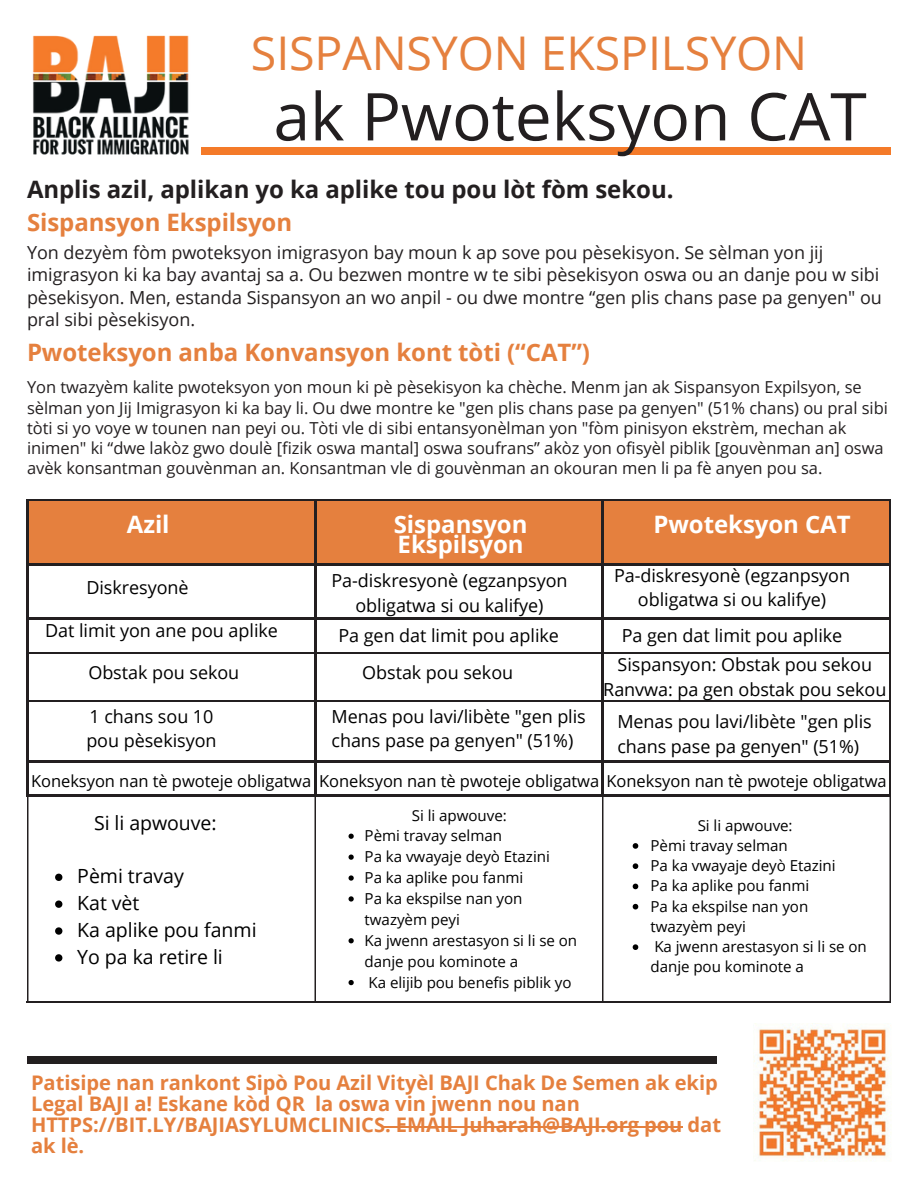
<style>
.page{position:relative;width:918px;height:1188px;background:#fff}
.page>*{position:absolute;margin:0;border:0;box-sizing:border-box;transform-origin:0 0}
.t1{font:66px "Open Sans";letter-spacing:-.005em;color:#231f20}
.t2{font:46.5px "Open Sans";color:#e5803e}
.t3{font:700 24px "Open Sans";letter-spacing:-.005em;color:#e5803e}
.t4{font:700 24px "Open Sans";letter-spacing:-.005em;color:#231f20}
.t5{font:700 24px/20.2px "Open Sans";color:#fff}
.t6{font:700 20.1px/20.9px "Open Sans";letter-spacing:-.005em;color:#e5803e}
.t7{font:19.5px/26.8px "Open Sans";color:#000}
.t8{font:18px/24.8px "Open Sans";color:#000}
.t9{font:18px/22.5px "Open Sans";letter-spacing:-.005em;color:#231f20}
.t10{font:16.5px/20.2px "Open Sans";letter-spacing:-.005em;color:#231f20}
.t11{font:16.5px "Open Sans";color:#000}
.t12{font:15.15px/20.9px "Open Sans";color:#000}
</style>
<div class="page">
<img style="left:32px;top:35px;width:157px;height:120px">
<div style="left:27px;top:1056px;width:690px;height:8px;background:#231f20"></div>
<hr style="left:383px;top:1126px;width:299px;height:1px;background:#e5803e">
<div style="left:201px;top:147px;width:690px;height:7px;background:#f47a29"></div>
<div style="left:28px;top:501px;width:861px;height:63px;background:#e5803e"></div>
<hr style="left:27px;top:499px;width:288px;height:2px;background:#231f20">
<hr style="left:27px;top:501px;width:1px;height:63px;background:#231f20">
<hr style="left:315px;top:499px;width:288px;height:2px;background:#231f20">
<hr style="left:315px;top:501px;width:1px;height:63px;background:#231f20">
<hr style="left:603px;top:499px;width:288px;height:2px;background:#231f20">
<hr style="left:602px;top:501px;width:1px;height:63px;background:#231f20">
<hr style="left:889px;top:501px;width:2px;height:63px;background:#231f20">
<hr style="left:27px;top:564px;width:288px;height:1px;background:#231f20">
<hr style="left:27px;top:565px;width:1px;height:53px;background:#231f20">
<hr style="left:315px;top:564px;width:288px;height:1px;background:#231f20">
<hr style="left:315px;top:565px;width:1px;height:53px;background:#231f20">
<hr style="left:603px;top:564px;width:288px;height:1px;background:#231f20">
<hr style="left:602px;top:565px;width:1px;height:53px;background:#231f20">
<hr style="left:889px;top:565px;width:2px;height:53px;background:#231f20">
<hr style="left:27px;top:618px;width:288px;height:1px;background:#231f20">
<hr style="left:27px;top:619px;width:1px;height:33px;background:#231f20">
<hr style="left:315px;top:618px;width:288px;height:1px;background:#231f20">
<hr style="left:315px;top:619px;width:1px;height:33px;background:#231f20">
<hr style="left:603px;top:618px;width:288px;height:1px;background:#231f20">
<hr style="left:602px;top:619px;width:1px;height:33px;background:#231f20">
<hr style="left:889px;top:619px;width:2px;height:33px;background:#231f20">
<hr style="left:27px;top:652px;width:288px;height:2px;background:#231f20">
<hr style="left:27px;top:654px;width:1px;height:46px;background:#231f20">
<hr style="left:315px;top:652px;width:288px;height:2px;background:#231f20">
<hr style="left:315px;top:654px;width:1px;height:46px;background:#231f20">
<hr style="left:603px;top:652px;width:288px;height:2px;background:#231f20">
<hr style="left:602px;top:654px;width:1px;height:46px;background:#231f20">
<hr style="left:889px;top:654px;width:2px;height:46px;background:#231f20">
<hr style="left:27px;top:700px;width:288px;height:2px;background:#231f20">
<hr style="left:27px;top:702px;width:1px;height:59px;background:#231f20">
<hr style="left:315px;top:700px;width:288px;height:2px;background:#231f20">
<hr style="left:315px;top:702px;width:1px;height:59px;background:#231f20">
<hr style="left:603px;top:700px;width:288px;height:2px;background:#231f20">
<hr style="left:602px;top:702px;width:1px;height:59px;background:#231f20">
<hr style="left:889px;top:702px;width:2px;height:59px;background:#231f20">
<hr style="left:27px;top:761px;width:288px;height:1px;background:#231f20">
<hr style="left:27px;top:762px;width:1px;height:33px;background:#231f20">
<hr style="left:315px;top:761px;width:288px;height:1px;background:#231f20">
<hr style="left:315px;top:762px;width:1px;height:33px;background:#231f20">
<hr style="left:603px;top:761px;width:288px;height:1px;background:#231f20">
<hr style="left:602px;top:762px;width:1px;height:33px;background:#231f20">
<hr style="left:889px;top:762px;width:2px;height:33px;background:#231f20">
<hr style="left:27px;top:795px;width:288px;height:1px;background:#231f20">
<hr style="left:27px;top:796px;width:1px;height:205px;background:#231f20">
<hr style="left:315px;top:795px;width:288px;height:1px;background:#231f20">
<hr style="left:315px;top:796px;width:1px;height:205px;background:#231f20">
<hr style="left:603px;top:795px;width:288px;height:1px;background:#231f20">
<hr style="left:602px;top:796px;width:1px;height:205px;background:#231f20">
<hr style="left:889px;top:796px;width:2px;height:205px;background:#231f20">
<hr style="left:27px;top:1001px;width:288px;height:2px;background:#231f20">
<hr style="left:315px;top:1001px;width:288px;height:2px;background:#231f20">
<hr style="left:603px;top:1001px;width:288px;height:2px;background:#231f20">
<img style="left:754px;top:1024px;width:137px;height:137px">
<svg style="left:55px;top:874px;width:7px;height:7px"></svg>
<svg style="left:55px;top:901px;width:7px;height:7px"></svg>
<svg style="left:55px;top:927px;width:7px;height:8px"></svg>
<svg style="left:55px;top:954px;width:7px;height:8px"></svg>
<svg style="left:349px;top:834px;width:5px;height:5px"></svg>
<svg style="left:349px;top:855px;width:5px;height:5px"></svg>
<svg style="left:349px;top:875px;width:5px;height:6px"></svg>
<svg style="left:349px;top:896px;width:5px;height:6px"></svg>
<svg style="left:349px;top:938px;width:5px;height:5px"></svg>
<svg style="left:349px;top:980px;width:5px;height:5px"></svg>
<svg style="left:633px;top:843px;width:5px;height:6px"></svg>
<svg style="left:633px;top:863px;width:5px;height:6px"></svg>
<svg style="left:633px;top:884px;width:5px;height:5px"></svg>
<svg style="left:633px;top:904px;width:5px;height:5px"></svg>
<svg style="left:633px;top:944px;width:5px;height:6px"></svg>
<h2 class="t2" style="left:251px;top:20px;width:558px">SISPANSYON EKSPILSYON</h2>
<h1 class="t1" style="left:273px;top:70px;width:595px">ak Pwoteksyon CAT</h1>
<h3 class="t4" style="left:27px;top:172px;width:648px">Anplis azil, aplikan yo ka aplike tou pou lòt fòm sekou.</h3>
<h3 class="t3" style="left:27px;top:205px;width:267px">Sispansyon Ekspilsyon</h3>
<p class="t9" style="left:27px;top:240px;width:856px">Yon dezyèm fòm pwoteksyon imigrasyon bay moun k ap sove pou pèsekisyon. Se sèlman yon jij imigrasyon ki ka bay avantaj sa a. Ou bezwen montre w te sibi pèsekisyon oswa ou an danje pou w sibi pèsekisyon. Men, estanda Sispansyon an wo anpil - ou dwe montre “gen plis chans pase pa genyen" ou pral sibi pèsekisyon.</p>
<h3 class="t3" style="left:27px;top:336px;width:565px">Pwoteksyon anba Konvansyon kont tòti (“CAT”)</h3>
<p class="t10" style="left:27px;top:377px;width:862px">Yon twazyèm kalite pwoteksyon yon moun ki pè pèsekisyon ka chèche. Menm jan ak Sispansyon Expilsyon, se sèlman yon Jij Imigrasyon ki ka bay li. Ou dwe montre ke "gen plis chans pase pa genyen" (51% chans) ou pral sibi tòti si yo voye w tounen nan peyi ou. Tòti vle di sibi entansyonèlman yon "fòm pinisyon ekstrèm, mechan ak inimen" ki “dwe lakòz gwo doulè [fizik oswa mantal] oswa soufrans” akòz yon ofisyèl piblik [gouvènman an] oswa avèk konsantman gouvènman an. Konsantman vle di gouvènman an okouran men li pa fè anyen pou sa.</p>
<h3 class="t5" style="left:127px;top:514px;width:44px">Azil</h3>
<h3 class="t5" style="left:394px;top:513px;width:135px">Sispansyon<br>Ekspilsyon</h3>
<h3 class="t5" style="left:654px;top:514px;width:199px">Pwoteksyon CAT</h3>
<p class="t8" style="left:86px;top:575px;width:104px">Diskresyonè</p>
<p class="t8" style="left:45px;top:617px;width:234px">Dat limit yon ane pou aplike</p>
<p class="t8" style="left:88px;top:660px;width:152px">Obstak pou sekou</p>
<p class="t8" style="left:86px;top:703px;width:132px">1 chans sou 10 pou pèsekisyon</p>
<p class="t11" style="left:31px;top:769px;width:282px">Koneksyon nan tè pwoteje obligatwa</p>
<p class="t7" style="left:94px;top:809px;width:124px">Si li apwouve:</p>
<p class="t7" style="left:77px;top:862px;width:181px">Pèmi travay<br>Kat vèt<br>Ka aplike pou fanmi<br>Yo pa ka retire li</p>
<p class="t8" style="left:614px;top:562px;width:238px;text-align:center">Pa-diskresyonè (egzanpsyon obligatwa si ou kalifye)</p>
<p class="t8" style="left:618px;top:621px;width:256px;line-height:28.8px">Pa gen dat limit pou aplike<br>Sispansyon: Obstak pou sekou</p>
<p class="t8" style="left:603px;top:673px;width:285px;line-height:32.4px;text-align:center">Ranvwa: pa gen obstak pou sekou<br>Menas pou lavi/libète "gen plis</p>
<p class="t8" style="left:617px;top:734px;width:243px">chans pase pa genyen" (51%)</p>
<p class="t8" style="left:331px;top:568px;width:238px;text-align:center">Pa-diskresyonè (egzanpsyon obligatwa si ou kalifye)</p>
<p class="t8" style="left:362px;top:617px;width:198px;line-height:36.6px;text-indent:-24px">Pa gen dat limit pou aplike<br>Obstak pou sekou</p>
<p class="t8" style="left:332px;top:703px;width:256px">Menas pou lavi/libète "gen plis chans pase pa genyen" (51%)</p>
<p class="t11" style="left:319px;top:769px;width:569px">Koneksyon nan tè pwoteje obligatwa Koneksyon nan tè pwoteje obligatwa</p>
<p class="t12" style="left:365px;top:825px;width:214px">Pèmi travay selman<br>Pa ka vwayaje deyò Etazini<br>Pa ka aplike pou fanmi<br>Pa ka ekspilse nan yon twazyèm peyi<br>Ka jwenn arestasyon si li se on danje pou kominote a<br>Ka elijib pou benefis piblik yo</p>
<p class="t12" style="left:412px;top:804px;width:96px">Si li apwouve:</p>
<p class="t12" style="left:698px;top:814px;width:96px">Si li apwouve:</p>
<p class="t12" style="left:651px;top:835px;width:218px;line-height:20.2px">Pèmi travay selman<br>Pa ka vwayaje deyò Etazini<br>Pa ka aplike pou fanmi<br>Pa ka ekspilse nan yon twazyèm peyi<br>Ka jwenn arestasyon si li se on danje pou kominote a</p>
<p class="t6" style="left:31px;top:1072px;width:692px">Patisipe nan rankont Sipò Pou Azil Vityèl BAJI Chak De Semen ak ekip Legal BAJI a! Eskane kòd QR la oswa vin jwenn nou nan HTTPS://BIT.LY/BAJIASYLUMCLINICS. EMAIL Juharah@BAJI.org pou dat ak lè.</p>
</div>
